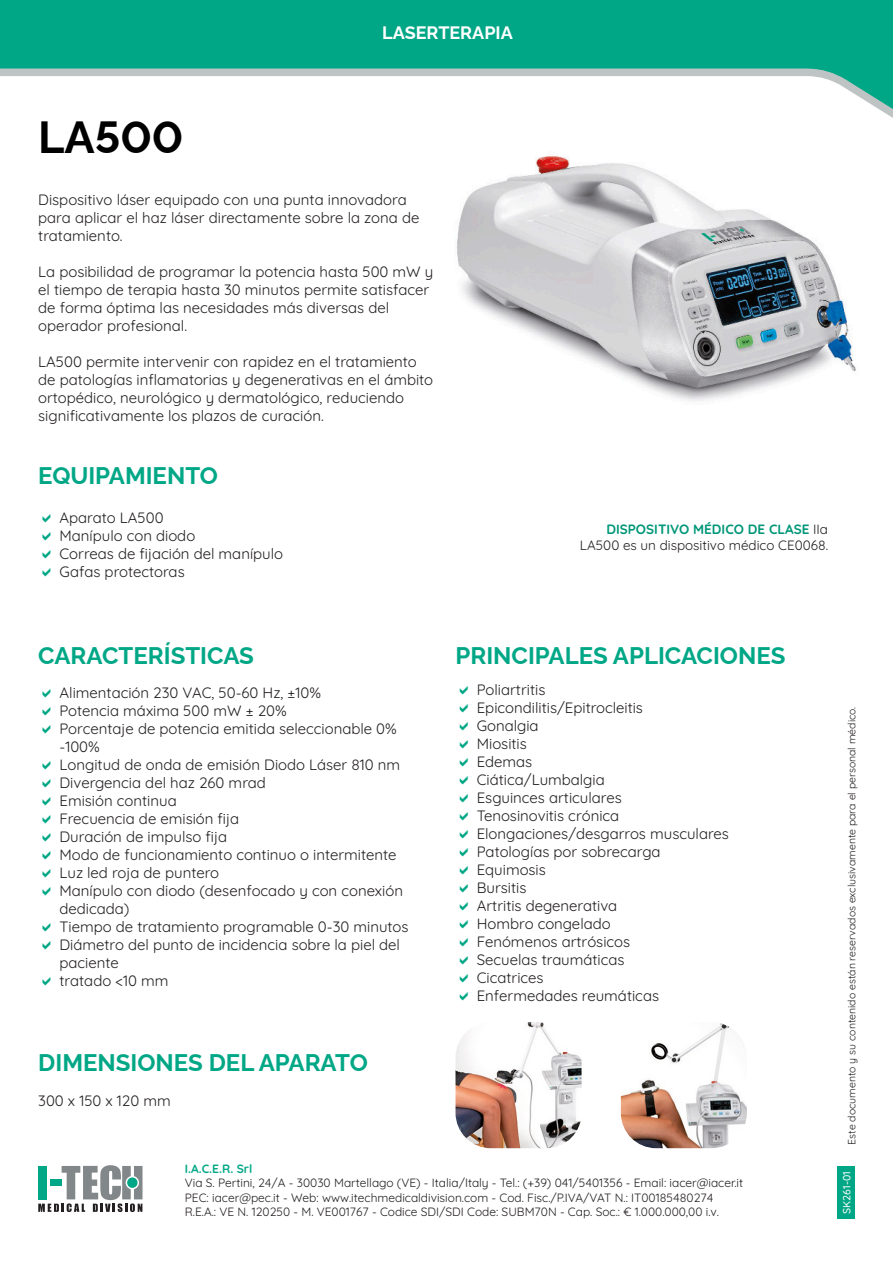
<style>
.page{position:relative;width:893px;height:1263px;background:#fff}
.page>*{position:absolute;margin:0;border:0;box-sizing:border-box;transform-origin:0 0}
.t1{font:700 45px "Raleway";color:#000001}
.t2{font:700 24px "Raleway";color:#00a786}
.t3{font:700 18px "Raleway";color:#fff}
.t4{font:15px/18px "Quicksand";color:#231f20}
.t5{font:13.5px "Quicksand";color:#231f20}
.t6{font:700 13.5px "Quicksand";color:#009778}
.t7{font:12px "Quicksand";color:#231f20}
.t8{font:700 12px "Quicksand";color:#00a786}
.t9{font:10.5px "Quicksand";color:#231f20}
.t10{font:500 10.5px "Quicksand";color:#fff}
.s1{font-weight:400;color:#231f20}
</style>
<div class="page">
<img style="left:456px;top:156px;width:400px;height:245px">
<div style="left:0;top:0;width:893px;height:65px;background:#00a786"></div>
<svg style="left:0;top:65px;width:893px;height:53px"></svg>
<svg style="left:38px;top:1165px;width:105px;height:47px"></svg>
<div style="left:837px;top:1166px;width:18px;height:53px;background:#00a786"></div>
<img style="left:455px;top:1022px;width:127px;height:126px">
<img style="left:621px;top:1023px;width:126px;height:125px">
<p class="t3" style="left:382px;top:18px;width:132px">LASERTERAPIA</p>
<p class="t1" style="left:38px;top:101px;width:147px">LA500</p>
<p class="t4" style="left:38px;top:189px;width:383px">Dispositivo láser equipado con una punta innovadora para aplicar el haz láser directamente sobre la zona de tratamiento.</p>
<p class="t4" style="left:38px;top:261px;width:397px">La posibilidad de programar la potencia hasta 500 mW y el tiempo de terapia hasta 30 minutos permite satisfacer de forma óptima las necesidades más diversas del operador profesional.</p>
<p class="t4" style="left:38px;top:351px;width:396px">LA500 permite intervenir con rapidez en el tratamiento de patologías inflamatorias y degenerativas en el ámbito ortopédico, neurológico y dermatológico, reduciendo significativamente los plazos de curación.</p>
<p class="t2" style="left:38px;top:456px;width:181px">EQUIPAMIENTO</p>
<p class="t4" style="left:60px;top:507px;width:106px">Aparato LA500</p>
<p class="t4" style="left:60px;top:525px;width:137px">Manípulo con diodo</p>
<p class="t4" style="left:60px;top:543px;width:225px">Correas de fijación del manípulo</p>
<p class="t4" style="left:60px;top:561px;width:127px">Gafas protectoras</p>
<p class="t6" style="left:606px;top:519px;width:223px">DISPOSITIVO MÉDICO DE CLASE <span class="s1">IIa</span></p>
<p class="t5" style="left:580px;top:535px;width:250px">LA500 es un dispositivo médico CE0068.</p>
<p class="t2" style="left:38px;top:636px;width:217px">CARACTERÍSTICAS</p>
<p class="t4" style="left:60px;top:682px;width:263px">Alimentación 230 VAC, 50-60 Hz, ±10%</p>
<p class="t4" style="left:60px;top:700px;width:229px">Potencia máxima 500 mW ± 20%</p>
<p class="t4" style="left:60px;top:718px;width:339px">Porcentaje de potencia emitida seleccionable 0% -100%</p>
<p class="t4" style="left:60px;top:754px;width:342px">Longitud de onda de emisión Diodo Láser 810 nm</p>
<p class="t4" style="left:60px;top:772px;width:208px">Divergencia del haz 260 mrad</p>
<p class="t4" style="left:60px;top:790px;width:119px">Emisión continua</p>
<p class="t4" style="left:60px;top:808px;width:181px">Frecuencia de emisión fija</p>
<p class="t4" style="left:60px;top:826px;width:169px">Duración de impulso fija</p>
<p class="t4" style="left:60px;top:844px;width:338px">Modo de funcionamiento continuo o intermitente</p>
<p class="t4" style="left:60px;top:862px;width:161px">Luz led roja de puntero</p>
<p class="t4" style="left:60px;top:880px;width:345px">Manípulo con diodo (desenfocado y con conexión dedicada)</p>
<p class="t4" style="left:60px;top:916px;width:351px">Tiempo de tratamiento programable 0-30 minutos</p>
<p class="t4" style="left:60px;top:934px;width:342px">Diámetro del punto de incidencia sobre la piel del paciente</p>
<p class="t4" style="left:60px;top:970px;width:111px">tratado &lt;10 mm</p>
<p class="t2" style="left:38px;top:1044px;width:331px">DIMENSIONES DEL APARATO</p>
<p class="t4" style="left:38px;top:1090px;width:134px">300 x 150 x 120 mm</p>
<p class="t2" style="left:455px;top:636px;width:332px">PRINCIPALES APLICACIONES</p>
<p class="t4" style="left:477px;top:679px;width:70px">Poliartritis</p>
<p class="t4" style="left:477px;top:697px;width:168px">Epicondilitis/Epitrocleitis</p>
<p class="t4" style="left:477px;top:715px;width:63px">Gonalgia</p>
<p class="t4" style="left:477px;top:733px;width:52px">Miositis</p>
<p class="t4" style="left:477px;top:751px;width:57px">Edemas</p>
<p class="t4" style="left:477px;top:769px;width:129px">Ciática/Lumbalgia</p>
<p class="t4" style="left:477px;top:787px;width:146px">Esguinces articulares</p>
<p class="t4" style="left:477px;top:805px;width:144px">Tenosinovitis crónica</p>
<p class="t4" style="left:477px;top:823px;width:254px">Elongaciones/desgarros musculares</p>
<p class="t4" style="left:477px;top:841px;width:185px">Patologías por sobrecarga</p>
<p class="t4" style="left:477px;top:859px;width:71px">Equimosis</p>
<p class="t4" style="left:477px;top:877px;width:51px">Bursitis</p>
<p class="t4" style="left:477px;top:895px;width:142px">Artritis degenerativa</p>
<p class="t4" style="left:477px;top:913px;width:135px">Hombro congelado</p>
<p class="t4" style="left:477px;top:931px;width:155px">Fenómenos artrósicos</p>
<p class="t4" style="left:477px;top:949px;width:149px">Secuelas traumáticas</p>
<p class="t4" style="left:477px;top:967px;width:68px">Cicatrices</p>
<p class="t4" style="left:477px;top:985px;width:184px">Enfermedades reumáticas</p>
<p class="t8" style="left:185px;top:1159px;width:69px">I.A.C.E.R. Srl</p>
<p class="t7" style="left:185px;top:1174px;width:560px">Via S. Pertini, 24/A - 30030 Martellago (VE) - Italia/Italy - Tel.: (+39) 041/5401356 - Email: iacer@iacer.it</p>
<p class="t7" style="left:185px;top:1188px;width:530px">PEC: iacer@pec.it - Web: www.itechmedicaldivision.com - Cod. Fisc./P.IVA/VAT N.: IT00185480274</p>
<p class="t7" style="left:185px;top:1202px;width:536px">R.E.A.: VE N. 120250 - M. VE001767 - Codice SDI/SDI Code: SUBM70N - Cap. Soc.: € 1.000.000,00 i.v.</p>
<p class="t9" style="left:844px;top:1145px;width:439px;rotate:-90deg">Este documento y su contenido están reservados exclusivamente para el personal médico.</p>
<p class="t10" style="left:838px;top:1213px;width:44px;rotate:-90deg">SK261-01</p>
</div>
